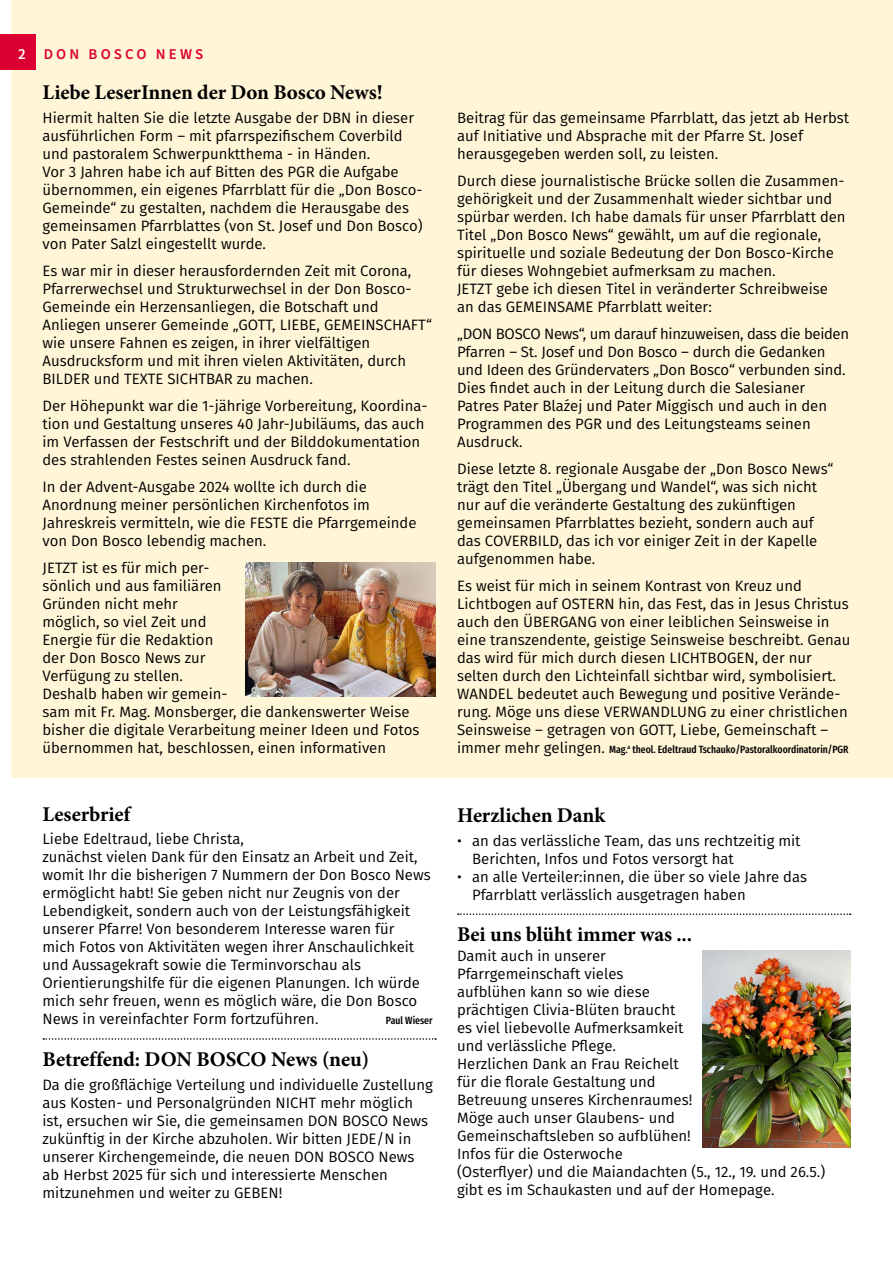
<style>
.page{position:relative;width:893px;height:1263px;background:#fff}
.page>*{position:absolute;margin:0;border:0;box-sizing:border-box;transform-origin:0 0}
.t1{font:700 21px "Minion Pro";letter-spacing:-.005em;color:#000}
.t2{font:15px/18px "Fira Sans";color:#000}
.t3{font:600 15px "Source Sans 3";letter-spacing:.21em;color:#db0031}
.t4{font:500 10.5px "Fira Sans Compressed";color:#000}
.s1{color:#fff}
.s2{font-family:"Fira Sans";font-weight:400;font-size:15px}
</style>
<div class="page">
<div style="left:12px;top:0;width:881px;height:777px;background:#fff5d7"></div>
<div style="left:0;top:34px;width:36px;height:36px;background:#db0031"></div>
<img style="left:246px;top:562px;width:190px;height:134px">
<svg style="left:458px;top:913px;width:393px;height:2px"></svg>
<img style="left:703px;top:950px;width:147px;height:197px">
<svg style="left:43px;top:1038px;width:393px;height:2px"></svg>
<p class="t3" style="left:18px;top:44px;width:187px"><span class="s1">2</span> DON BOSCO NEWS</p>
<h1 class="t1" style="left:43px;top:77px;width:342px">Liebe LeserInnen der Don Bosco News!</h1>
<p class="t2" style="left:43px;top:108px;width:382px">Hiermit halten Sie die letzte Ausgabe der DBN in dieser ausführlichen Form – mit pfarrspezifischem Coverbild und pastoralem Schwerpunktthema - in Händen.<br>Vor 3 Jahren habe ich auf Bitten des PGR die Aufgabe übernommen, ein eigenes Pfarrblatt für die „Don Bosco-Gemeinde“ zu gestalten, nachdem die Herausgabe des gemeinsamen Pfarrblattes (von St. Josef und Don Bosco) von Pater Salzl eingestellt wurde.</p>
<p class="t2" style="left:43px;top:261px;width:391px">Es war mir in dieser herausfordernden Zeit mit Corona, Pfarrerwechsel und Strukturwechsel in der Don Bosco-Gemeinde ein Herzensanliegen, die Botschaft und Anliegen unserer Gemeinde „GOTT, LIEBE, GEMEINSCHAFT“ wie unsere Fahnen es zeigen, in ihrer vielfältigen Ausdrucksform und mit ihren vielen Aktivitäten, durch BILDER und TEXTE SICHTBAR zu machen.</p>
<p class="t2" style="left:43px;top:396px;width:386px">Der Höhepunkt war die 1-jährige Vorbereitung, Koordina&shy;tion und Gestaltung unseres 40 Jahr-Jubiläums, das auch im Verfassen der Festschrift und der Bilddokumentation des strahlenden Festes seinen Ausdruck fand.</p>
<p class="t2" style="left:43px;top:477px;width:376px">In der Advent-Ausgabe 2024 wollte ich durch die Anordnung meiner persönlichen Kirchenfotos im Jahreskreis vermitteln, wie die FESTE die Pfarrgemeinde von Don Bosco lebendig machen.</p>
<p class="t2" style="left:43px;top:558px;width:378px">JETZT ist es für mich per-<br>sönlich und aus familiären<br>Gründen nicht mehr<br>möglich, so viel Zeit und<br>Energie für die Redaktion<br>der Don Bosco News zur<br>Verfügung zu stellen.<br>Deshalb haben wir gemein-<br>sam mit Fr. Mag. Monsberger, die dankenswerter Weise bisher die digitale Verarbeitung meiner Ideen und Fotos übernommen hat, beschlossen, einen informativen</p>
<h1 class="t1" style="left:43px;top:799px;width:89px">Leserbrief</h1>
<p class="t2" style="left:43px;top:830px;width:390px">Liebe Edeltraud, liebe Christa,<br>zunächst vielen Dank für den Einsatz an Arbeit und Zeit, womit Ihr die bisherigen 7 Nummern der Don Bosco News ermöglicht habt! Sie geben nicht nur Zeugnis von der Lebendigkeit, sondern auch von der Leistungsfähigkeit unserer Pfarre! Von besonderem Interesse waren für mich Fotos von Aktivitäten wegen ihrer Anschaulichkeit und Aussagekraft sowie die Terminvorschau als Orientierungshilfe für die eigenen Planungen. Ich würde mich sehr freuen, wenn es möglich wäre, die Don Bosco News in vereinfachter Form fortzuführen.</p>
<p class="t4" style="left:386px;top:1012px;width:48px">Paul Wieser</p>
<h1 class="t1" style="left:43px;top:1045px;width:328px">Betreffend: DON BOSCO News (neu)</h1>
<p class="t2" style="left:43px;top:1075px;width:392px">Da die großflächige Verteilung und individuelle Zustellung aus Kosten- und Personalgründen NICHT mehr möglich ist, ersuchen wir Sie, die gemeinsamen DON BOSCO News zukünftig in der Kirche abzuholen. Wir bitten JEDE/N in unserer Kirchengemeinde, die neuen DON BOSCO News ab Herbst 2025 für sich und interessierte Menschen mitzunehmen und weiter zu GEBEN!</p>
<p class="t2" style="left:457px;top:108px;width:394px">Beitrag für das gemeinsame Pfarrblatt, das jetzt ab Herbst auf Initiative und Absprache mit der Pfarre St. Josef herausgegeben werden soll, zu leisten.</p>
<p class="t2" style="left:457px;top:171px;width:390px">Durch diese journalistische Brücke sollen die Zusammen&shy;gehörigkeit und der Zusammenhalt wieder sichtbar und spürbar werden. Ich habe damals für unser Pfarrblatt den Titel „Don Bosco News“ gewählt, um auf die regionale, spirituelle und soziale Bedeutung der Don Bosco-Kirche für dieses Wohngebiet aufmerksam zu machen.<br>JETZT gebe ich diesen Titel in veränderter Schreibweise an das GEMEINSAME Pfarrblatt weiter:</p>
<p class="t2" style="left:457px;top:324px;width:393px">„DON BOSCO News“, um darauf hinzuweisen, dass die beiden Pfarren – St. Josef und Don Bosco – durch die Gedanken und Ideen des Gründervaters „Don Bosco“ verbunden sind.<br>Dies findet auch in der Leitung durch die Salesianer Patres Pater Blaźej und Pater Miggisch und auch in den Programmen des PGR und des Leitungsteams seinen Ausdruck.</p>
<p class="t2" style="left:457px;top:459px;width:378px">Diese letzte 8. regionale Ausgabe der „Don Bosco News“ trägt den Titel „Übergang und Wandel“, was sich nicht nur auf die veränderte Gestaltung des zukünftigen gemeinsamen Pfarrblattes bezieht, sondern auch auf das COVERBILD, das ich vor einiger Zeit in der Kapelle aufgenommen habe.</p>
<p class="t2" style="left:457px;top:576px;width:395px">Es weist für mich in seinem Kontrast von Kreuz und Lichtbogen auf OSTERN hin, das Fest, das in Jesus Christus auch den ÜBERGANG von einer leiblichen Seinsweise in eine transzendente, geistige Seinsweise beschreibt. Genau das wird für mich durch diesen LICHTBOGEN, der nur selten durch den Lichteinfall sichtbar wird, symbolisiert.<br>WANDEL bedeutet auch Bewegung und positive Verände&shy;rung. Möge uns diese VERWANDLUNG zu einer christlichen Seinsweise – getragen von GOTT, Liebe, Gemeinschaft –</p>
<p class="t4" style="left:457px;top:741px;width:393px"><span class="s2">immer mehr gelingen.</span> Mag.<sup>a</sup> theol. Edeltraud Tschauko/Pastoralkoordinatorin/PGR</p>
<h1 class="t1" style="left:457px;top:800px;width:150px">Herzlichen Dank</h1>
<p class="t2" style="left:472px;top:831px;width:330px;text-indent:-15px">• an das verlässliche Team, das uns rechtzeitig mit<br>Berichten, Infos und Fotos versorgt hat</p>
<p class="t2" style="left:472px;top:867px;width:337px;text-indent:-15px">• an alle Verteiler:innen, die über so viele Jahre das<br>Pfarrblatt verlässlich ausgetragen haben</p>
<h1 class="t1" style="left:457px;top:920px;width:237px">Bei uns blüht immer was ...</h1>
<p class="t2" style="left:457px;top:946px;width:370px">Damit auch in unserer<br>Pfarrgemeinschaft vieles<br>aufblühen kann so wie diese<br>prächtigen Clivia-Blüten braucht<br>es viel liebevolle Aufmerksamkeit<br>und verlässliche Pflege.<br>Herzlichen Dank an Frau Reichelt<br>für die florale Gestaltung und<br>Betreuung unseres Kirchenraumes!<br>Möge auch unser Glaubens- und<br>Gemeinschaftsleben so aufblühen!<br>Infos für die Osterwoche<br>(Osterflyer) und die Maiandachten (5., 12., 19. und 26.5.) gibt es im Schaukasten und auf der Homepage.</p>
</div>
